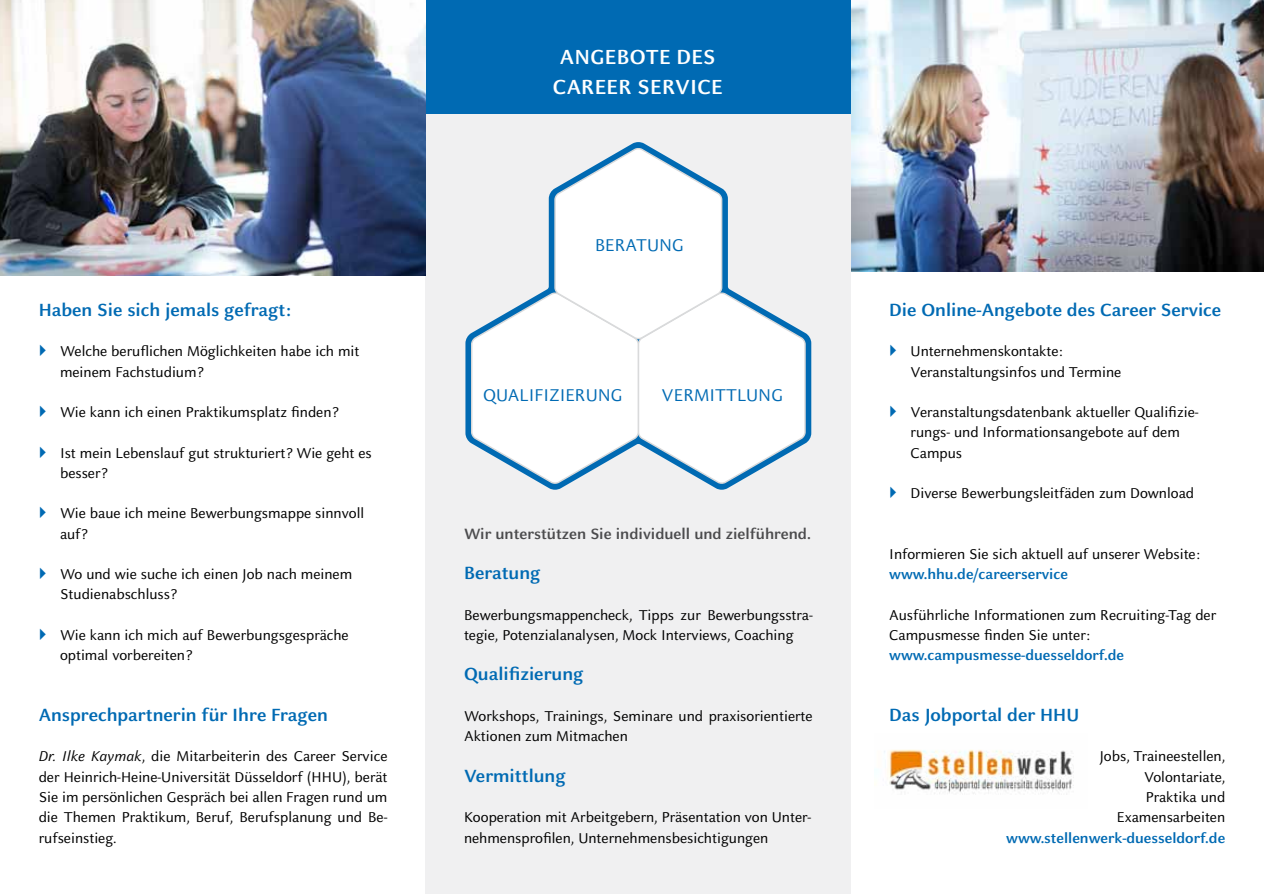
<style>
.page{position:relative;width:1264px;height:894px;background:#fff}
.page>*{position:absolute;margin:0;border:0;box-sizing:border-box;transform-origin:0 0}
.t1{font:700 22.5px/30px "Celeste Sans Pro";letter-spacing:.01em;color:#fff;text-align:center}
.t2{font:700 19.5px "Celeste Sans Pro";color:#006ab3}
.t3{font:18.9px "Celeste Sans Pro";color:#006ab3}
.t4{font:700 16.5px "Celeste Sans Pro";color:#4b4b4d}
.t5{font:15.75px/20.2px "Celeste Sans Pro";color:#000}
.t6{font:700 15.75px "Celeste Sans Pro";color:#006ab3}
.s1{font-style:italic}
</style>
<div class="page">
<div style="left:426px;top:103px;width:425px;height:791px;background:#f0f0f1"></div>
<div style="left:426px;top:0;width:425px;height:113px;background:#006ab3"></div>
<img style="left:0;top:0;width:426px;height:275px">
<img style="left:851px;top:0;width:412px;height:271px">
<svg style="left:465px;top:142px;width:346px;height:348px"></svg>
<svg style="left:470px;top:146px;width:336px;height:339px"></svg>
<img style="left:884px;top:749px;width:190px;height:46px">
<p class="t2" style="left:39px;top:297px;width:254px">Haben Sie sich jemals gefragt:</p>
<p class="t5" style="left:60px;top:341px;width:301px">Welche beruflichen Möglichkeiten habe ich mit meinem Fachstudium?</p>
<p class="t5" style="left:60px;top:402px;width:280px">Wie kann ich einen Praktikumsplatz finden?</p>
<p class="t5" style="left:60px;top:442px;width:313px">Ist mein Lebenslauf gut strukturiert? Wie geht es besser?</p>
<p class="t5" style="left:60px;top:503px;width:306px">Wie baue ich meine Bewerbungsmappe sinnvoll auf?</p>
<p class="t5" style="left:60px;top:564px;width:294px">Wo und wie suche ich einen Job nach meinem<br>Studienabschluss?</p>
<p class="t5" style="left:60px;top:624px;width:290px">Wie kann ich mich auf Bewerbungsgespräche optimal vorbereiten?</p>
<p class="t2" style="left:39px;top:702px;width:291px">Ansprechpartnerin für I hre Fragen</p>
<p class="t5" style="left:39px;top:746px;width:350px;text-align:justify"><span class="s1">Dr. Ilke Kaymak</span>, die Mitarbeiterin des Career Service der Heinrich-Heine-Universität Düsseldorf (HHU), berät Sie im persönlichen Gespräch bei allen Fragen rund um die Themen Praktikum, Beruf, Berufsplanung und Be&shy;rufseinstieg.</p>
<h1 class="t1" style="left:553px;top:41px;width:171px">Angebote des<br>Career Service</h1>
<p class="t3" style="left:595px;top:233px;width:90px">BERATUNG</p>
<p class="t3" style="left:483px;top:383px;width:141px">QUALIFIZIERUNG</p>
<p class="t3" style="left:661px;top:383px;width:123px">VERMITTLUNG</p>
<p class="t4" style="left:464px;top:523px;width:348px">Wir unterstützen Sie individuell und zielführend.</p>
<p class="t2" style="left:464px;top:560px;width:78px">Beratung</p>
<p class="t5" style="left:464px;top:604px;width:350px">Bewerbungsmappencheck, Tipps zur Bewerbungsstra&shy;tegie, Potenzialanalysen, Mock Interviews, Coaching</p>
<p class="t2" style="left:464px;top:662px;width:121px">Qualifizierung</p>
<p class="t5" style="left:464px;top:705px;width:350px">Workshops, Trainings, Seminare und praxisorientierte<br>Aktionen zum Mitmachen</p>
<p class="t2" style="left:464px;top:763px;width:103px">Vermittlung</p>
<p class="t5" style="left:464px;top:807px;width:349px">Kooperation mit Arbeitgebern, Präsentation von Unter&shy;nehmensprofilen, Unternehmensbesichtigungen</p>
<p class="t2" style="left:889px;top:297px;width:333px">Die Online-Angebote des Career Service</p>
<p class="t5" style="left:910px;top:341px;width:212px">Unternehmenskontakte:<br>Veranstaltungsinfos und Termine</p>
<p class="t5" style="left:910px;top:402px;width:289px">Veranstaltungsdatenbank aktueller Qualifizie&shy;rungs- und Informationsangebote auf dem<br>Campus</p>
<p class="t5" style="left:910px;top:483px;width:285px">Diverse Bewerbungsleitfäden zum Download</p>
<p class="t5" style="left:889px;top:543px;width:313px">Informieren Sie sich aktuell auf unserer Website:</p>
<p class="t6" style="left:889px;top:564px;width:180px">www.hhu.de/careerservice</p>
<p class="t5" style="left:889px;top:604px;width:328px">Ausführliche Informationen zum Recruiting-Tag der<br>Campusmesse finden Sie unter:</p>
<p class="t6" style="left:889px;top:645px;width:236px">www.campusmesse-duesseldorf.de</p>
<p class="t2" style="left:889px;top:702px;width:164px">Das Jobportal der HHU</p>
<p class="t5" style="left:1099px;top:746px;width:127px;text-align:right">Jobs, Traineestellen,<br>Volontariate,<br>Praktika und<br>Examensarbeiten</p>
<p class="t6" style="left:1006px;top:827px;width:221px">www.stellenwerk-duesseldorf.de</p>
</div>
